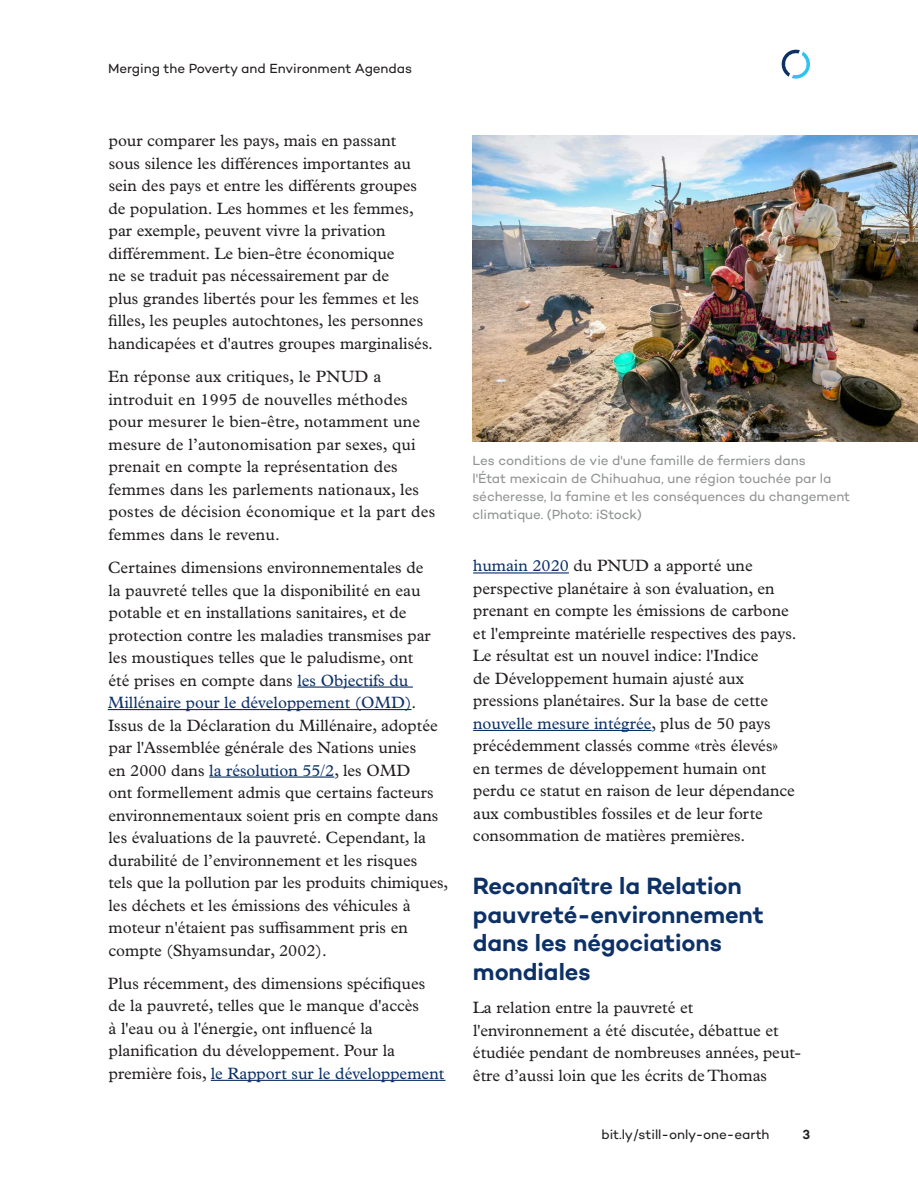
<style>
.page{position:relative;width:918px;height:1188px;background:#fff}
.page>*{position:absolute;margin:0;border:0;box-sizing:border-box;transform-origin:0 0}
.t1{font:600 24px/28.5px "Campton";letter-spacing:-.005em;color:#0d3166}
.t2{font:16.5px/22.5px "Plantin MT Pro";color:#231f20}
.Table_source{font:13.5px/18px "Campton";letter-spacing:-.005em;color:#919394}
.t3{font:13.5px "Campton";letter-spacing:-.005em;color:#231f20}
.t4{font:600 13.5px "Campton";color:#231f20}
.s1{color:#0d3166}
</style>
<div class="page">
<svg style="left:781px;top:49px;width:29px;height:30px"></svg>
<hr style="left:297px;top:687px;width:116px;height:1px;background:#0d3166">
<hr style="left:108px;top:709px;width:304px;height:1px;background:#0d3166">
<hr style="left:209px;top:777px;width:125px;height:1px;background:#0d3166">
<hr style="left:211px;top:1080px;width:235px;height:1px;background:#0d3166">
<hr style="left:473px;top:572px;width:96px;height:2px;background:#0d3166">
<hr style="left:473px;top:730px;width:179px;height:1px;background:#0d3166">
<img style="left:472px;top:135px;width:446px;height:306px">
<p class="t3" style="left:108px;top:60px;width:306px">Merging the Poverty and Environment Agendas</p>
<p class="t2" style="left:108px;top:130px;width:326px">pour comparer les pays, mais en passant<br>sous silence les différences importantes au sein des pays et entre les différents groupes de population. Les hommes et les femmes, par exemple, peuvent vivre la privation différemment. Le bien-être économique<br>ne se traduit pas nécessairement par de<br>plus grandes libertés pour les femmes et les filles, les peuples autochtones, les personnes handicapées et d'autres groupes marginalisés.</p>
<p class="t2" style="left:108px;top:366px;width:329px">En réponse aux critiques, le PNUD a introduit en 1995 de nouvelles méthodes pour mesurer le bien-être, notamment une mesure de l’autonomisation par sexes, qui prenait en compte la représentation des femmes dans les parlements nationaux, les postes de décision économique et la part des femmes dans le revenu.</p>
<p class="t2" style="left:108px;top:556px;width:342px">Certaines dimensions environnementales de<br>la pauvreté telles que la disponibilité en eau potable et en installations sanitaires, et de protection contre les maladies transmises par les moustiques telles que le paludisme, ont<br>été prises en compte dans <span class="s1">les Objectifs du Millénaire pour le développement (OMD)</span>.<br>Issus de la Déclaration du Millénaire, adoptée par l'Assemblée générale des Nations unies<br>en 2000 dans <span class="s1">la résolution 55/2</span>, les OMD<br>ont formellement admis que certains facteurs environnementaux soient pris en compte dans les évaluations de la pauvreté. Cependant, la durabilité de l’environnement et les risques<br>tels que la pollution par les produits chimiques, les déchets et les émissions des véhicules à moteur n'étaient pas suffisamment pris en compte (Shyamsundar, 2002).</p>
<p class="t2" style="left:108px;top:972px;width:338px">Plus récemment, des dimensions spécifiques de la pauvreté, telles que le manque d'accès<br>à l'eau ou à l'énergie, ont influencé la planification du développement. Pour la première fois, <span class="s1">le Rapport sur le développement</span></p>
<p class="Table_source" style="left:472px;top:452px;width:379px">Les conditions de vie d'une famille de fermiers dans<br>l'État mexicain de Chihuahua, une région touchée par la sécheresse, la famine et les conséquences du changement climatique. (Photo: iStock)</p>
<p class="t2" style="left:473px;top:555px;width:325px"><span class="s1">humain 2020</span> du PNUD a apporté une perspective planétaire à son évaluation, en prenant en compte les émissions de carbone et l'empreinte matérielle respectives des pays.<br>Le résultat est un nouvel indice: l'Indice<br>de Développement humain ajusté aux pressions planétaires. Sur la base de cette <span class="s1">nouvelle mesure intégrée</span>, plus de 50 pays précédemment classés comme «très élevés» en termes de développement humain ont perdu ce statut en raison de leur dépendance aux combustibles fossiles et de leur forte consommation de matières premières.</p>
<h1 class="t1" style="left:473px;top:871px;width:292px">Reconnaître la Relation pauvreté-environnement dans les négociations mondiales</h1>
<p class="t2" style="left:473px;top:996px;width:330px">La relation entre la pauvreté et l'environnement a été discutée, débattue et étudiée pendant de nombreuses années, peut&shy;être d’aussi loin que les écrits de Thomas</p>
<p class="t3" style="left:601px;top:1126px;width:170px">bit.ly/still-only-one-earth</p>
<p class="t4" style="left:802px;top:1126px;width:9px">3</p>
</div>
